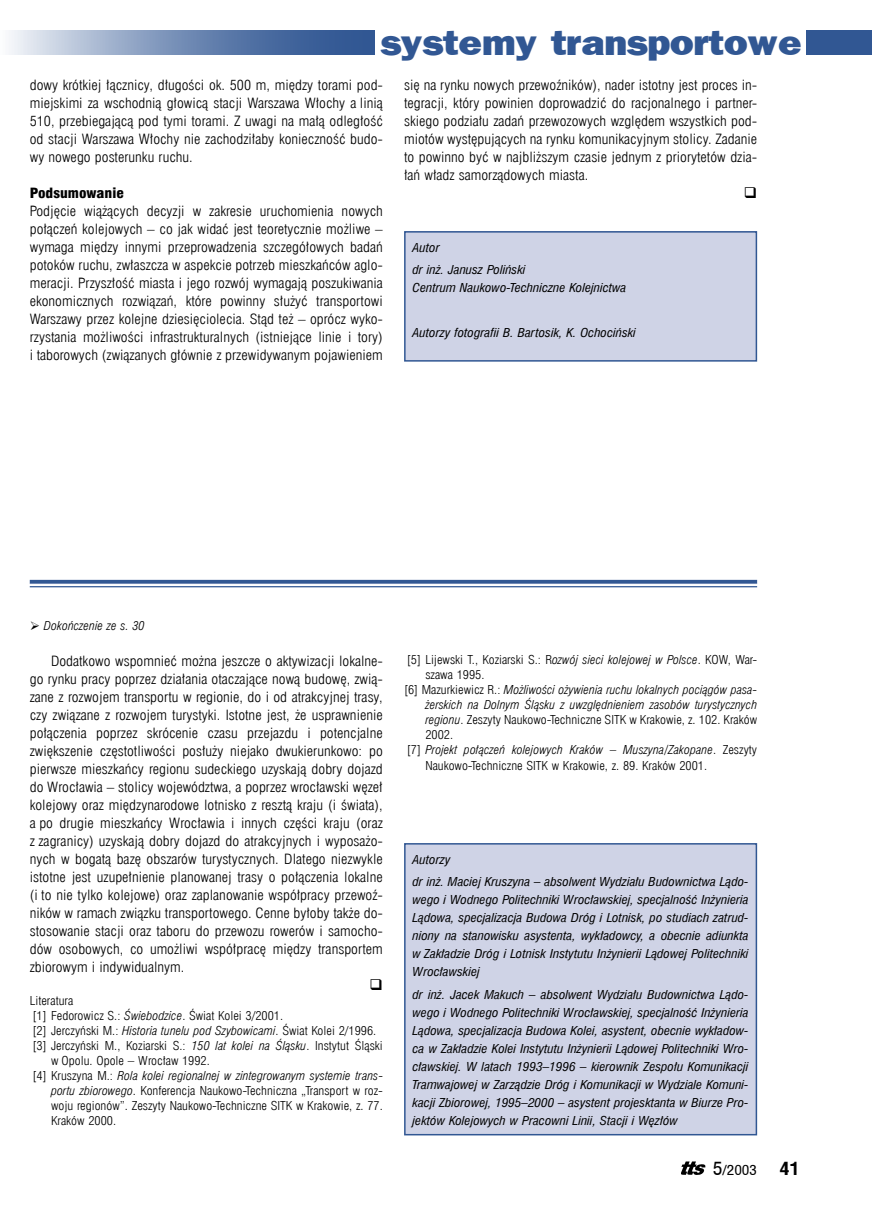
<style>
.page{position:relative;width:872px;height:1212px;background:#fff}
.page>*{position:absolute;margin:0;border:0;box-sizing:border-box;transform-origin:0 0}
.t1{font:36px "Frankfurt Goth Hvypl";color:#315793;scale:1.1 1}
.t2{font:700 18px "Switzerland Condpl";color:#000;scale:1.1 1}
.tekst{font:13.8px/18px "Swis 721 Lt Cn EU Normal";color:#000;text-align:justify;scale:1.1 1}
.tekst0{font:13.8px/18px "Swis 721 Lt Cn EU Normal";color:#000;text-align:justify;scale:1.1 1}
.tytuł1{font:13.8px "Swis 721 Blk Cn EU Normal";color:#000;scale:1.1 1}
.t3{font:13.8px "Switzerland Condpl";color:#000;scale:1.1 1}
.autor_stopka{font:12px/18px "Swis 721 Cn EU Italic";color:#000;text-align:justify;scale:1.1 1}
.literatura{font:12px/15px "Swis 721 Lt Cn EU Normal";color:#000;scale:1.1 1}
.literatura-2{font:12px/15px "Swis 721 Lt Cn EU Italic";color:#000;text-align:justify;scale:1.1 1}
.end{font:12px "Swis 721 Lt Cn EU Italic";color:#000;scale:1.1 1}
.s1{font-family:"Swis 721 Lt Cn EU Italic"}
.s2{font-family:"Swis 721 Lt Cn EU Normal"}
.s3{font-size:18px}
</style>
<div class="page">
<div style="left:806px;top:30px;width:66px;height:25px;background:#315793"></div>
<svg style="left:9px;top:30px;width:365px;height:25px;background:#7992b9"></svg>
<svg style="left:681px;top:1161px;width:24px;height:14px"></svg>
<div style="left:405px;top:844px;width:351px;height:291px;background:#cfd3e6"></div>
<div style="left:404px;top:843px;width:353px;height:292px;border:2px solid #315793"></div>
<div style="left:405px;top:232px;width:351px;height:129px;background:#cfd3e6"></div>
<div style="left:404px;top:231px;width:353px;height:131px;border:2px solid #315793"></div>
<svg style="left:30px;top:580px;width:727px;height:4px;background:#40639b"></svg>
<hr style="left:30px;top:586px;width:727px;height:1px;background:#315793">
<h1 class="t1" style="left:380px;top:21px;width:385px">systemy transportowe</h1>
<p class="tekst" style="left:30px;top:76px;width:322px">dowy krótkiej łącznicy, długości ok. 500 m, między torami pod&shy;miejskimi za wschodnią głowicą stacji Warszawa Włochy a linią 510, przebiegającą pod tymi torami. Z uwagi na małą odległość od stacji Warszawa Włochy nie zachodziłaby konieczność budo&shy;wy nowego posterunku ruchu.</p>
<p class="tytuł1" style="left:30px;top:184px;width:87px">Podsumowanie</p>
<p class="tekst0" style="left:30px;top:202px;width:322px">Podjęcie wiążących decyzji w zakresie uruchomienia nowych połączeń kolejowych – co jak widać jest teoretycznie możliwe – wymaga między innymi przeprowadzenia szczegółowych badań potoków ruchu, zwłaszcza w aspekcie potrzeb mieszkańców aglo&shy;meracji. Przyszłość miasta i jego rozwój wymagają poszukiwania ekonomicznych rozwiązań, które powinny służyć transportowi Warszawy przez kolejne dziesięciolecia. Stąd też – oprócz wyko&shy;rzystania możliwości infrastrukturalnych (istniejące linie i tory) i taborowych (związanych głównie z przewidywanym pojawieniem</p>
<p class="tekst0" style="left:404px;top:76px;width:322px">się na rynku nowych przewoźników), nader istotny jest proces in&shy;tegracji, który powinien doprowadzić do racjonalnego i partner&shy;skiego podziału zadań przewozowych względem wszystkich pod&shy;miotów występujących na rynku komunikacyjnym stolicy. Zadanie to powinno być w najbliższym czasie jednym z priorytetów dzia&shy;łań władz samorządowych miasta.</p>
<p class="autor_stopka" style="left:412px;top:239px;width:26px">Autor</p>
<p class="autor_stopka" style="left:412px;top:261px;width:196px">dr inż. Janusz Poliński<br>Centrum Naukowo-Techniczne Kolejnictwa</p>
<p class="autor_stopka" style="left:412px;top:324px;width:205px">Autorzy fotografii B. Bartosik, K. Ochociński</p>
<p class="end" style="left:30px;top:618px;width:106px">➢ Dokończenie ze s. 30</p>
<p class="tekst" style="left:30px;top:652px;width:322px;text-indent:21px">Dodatkowo wspomnieć można jeszcze o aktywizacji lokalne&shy;go rynku pracy poprzez działania otaczające nową budowę, zwią&shy;zane z rozwojem transportu w regionie, do i od atrakcyjnej trasy, czy związane z rozwojem turystyki. Istotne jest, że usprawnienie połączenia poprzez skrócenie czasu przejazdu i potencjalne zwiększenie częstotliwości posłuży niejako dwukierunkowo: po pierwsze mieszkańcy regionu sudeckiego uzyskają dobry dojazd do Wrocławia – stolicy województwa, a poprzez wrocławski węzeł kolejowy oraz międzynarodowe lotnisko z resztą kraju (i świata), a po drugie mieszkańcy Wrocławia i innych części kraju (oraz z zagranicy) uzyskają dobry dojazd do atrakcyjnych i wyposażo&shy;nych w bogatą bazę obszarów turystycznych. Dlatego niezwykle istotne jest uzupełnienie planowanej trasy o połączenia lokalne (i to nie tylko kolejowe) oraz zaplanowanie współpracy przewoź&shy;ników w ramach związku transportowego. Cenne byłoby także do&shy;stosowanie stacji oraz taboru do przewozu rowerów i samocho&shy;dów osobowych, co umożliwi współpracę między transportem zbiorowym i indywidualnym.</p>
<p class="literatura" style="left:30px;top:993px;width:41px">Literatura</p>
<p class="literatura" style="left:33px;top:1008px;width:229px">[1] Fedorowicz S.: <span class="s1">Świebodzice</span>. Świat Kolei 3/2001.</p>
<p class="literatura" style="left:33px;top:1023px;width:314px">[2] Jerczyński M.: <span class="s1">Historia tunelu pod Szybowicami</span>. Świat Kolei 2/1996.</p>
<p class="literatura" style="left:51px;top:1038px;width:303px;text-indent:-18px">[3] Jerczyński M., Koziarski S.: <span class="s1">150 lat kolei na Śląsku</span>. Instytut Śląski w Opolu. Opole – Wrocław 1992.</p>
<p class="literatura" style="left:51px;top:1068px;width:303px;text-align:justify;text-indent:-18px">[4] Kruszyna M.: <span class="s1">Rola kolei regionalnej w zintegrowanym systemie trans&shy;portu zbiorowego</span>. Konferencja Naukowo-Techniczna „Transport w roz&shy;woju regionów”. Zeszyty Naukowo-Techniczne SITK w Krakowie, z. 77.<br>Kraków 2000.</p>
<p class="literatura" style="left:425px;top:653px;width:303px;text-indent:-18px">[5] Lijewski T., Koziarski S.: R<span class="s1">ozwój sieci kolejowej w Polsce</span>. KOW, War&shy;szawa 1995.</p>
<p class="literatura-2" style="left:425px;top:683px;width:303px;text-indent:-21px"><span class="s2">[6] Mazurkiewicz R.:</span> Możliwości ożywienia ruchu lokalnych pociągów pasa&shy;żerskich na Dolnym Śląsku z uwzględnieniem zasobów turystycznych regionu<span class="s2">. Zeszyty Naukowo-Techniczne SITK w Krakowie, z. 102. Kraków 2002.</span></p>
<p class="literatura" style="left:425px;top:743px;width:303px;text-indent:-18px">[7] <span class="s1">Projekt połączeń kolejowych Kraków – Muszyna/Zakopane</span>. Zeszyty<br>Naukowo-Techniczne SITK w Krakowie, z. 89. Kraków 2001.</p>
<p class="autor_stopka" style="left:412px;top:851px;width:36px">Autorzy</p>
<p class="autor_stopka" style="left:412px;top:873px;width:307px">dr inż. Maciej Kruszyna – absolwent Wydziału Budownictwa Lądo&shy;wego i Wodnego Politechniki Wrocławskiej, specjalność Inżynieria Lądowa, specjalizacja Budowa Dróg i Lotnisk, po studiach zatrud&shy;niony na stanowisku asystenta, wykładowcy, a obecnie adiunkta w Zakładzie Dróg i Lotnisk Instytutu Inżynierii Lądowej Politechniki Wrocławskiej</p>
<p class="autor_stopka" style="left:412px;top:986px;width:307px">dr inż. Jacek Makuch – absolwent Wydziału Budownictwa Lądo&shy;wego i Wodnego Politechniki Wrocławskiej, specjalność Inżynieria Lądowa, specjalizacja Budowa Kolei, asystent, obecnie wykładow&shy;ca w Zakładzie Kolei Instytutu Inżynierii Lądowej Politechniki Wro&shy;cławskiej. W latach 1993–1996 – kierownik Zespołu Komunikacji Tramwajowej w Zarządzie Dróg i Komunikacji w Wydziale Komuni&shy;kacji Zbiorowej, 1995–2000 – asystent projesktanta w Biurze Pro&shy;jektów Kolejowych w Pracowni Linii, Stacji i Węzłów</p>
<p class="t3" style="left:712px;top:1160px;width:42px"><span class="s3">5</span>/2003</p>
<h2 class="t2" style="left:780px;top:1157px;width:19px">41</h2>
</div>
